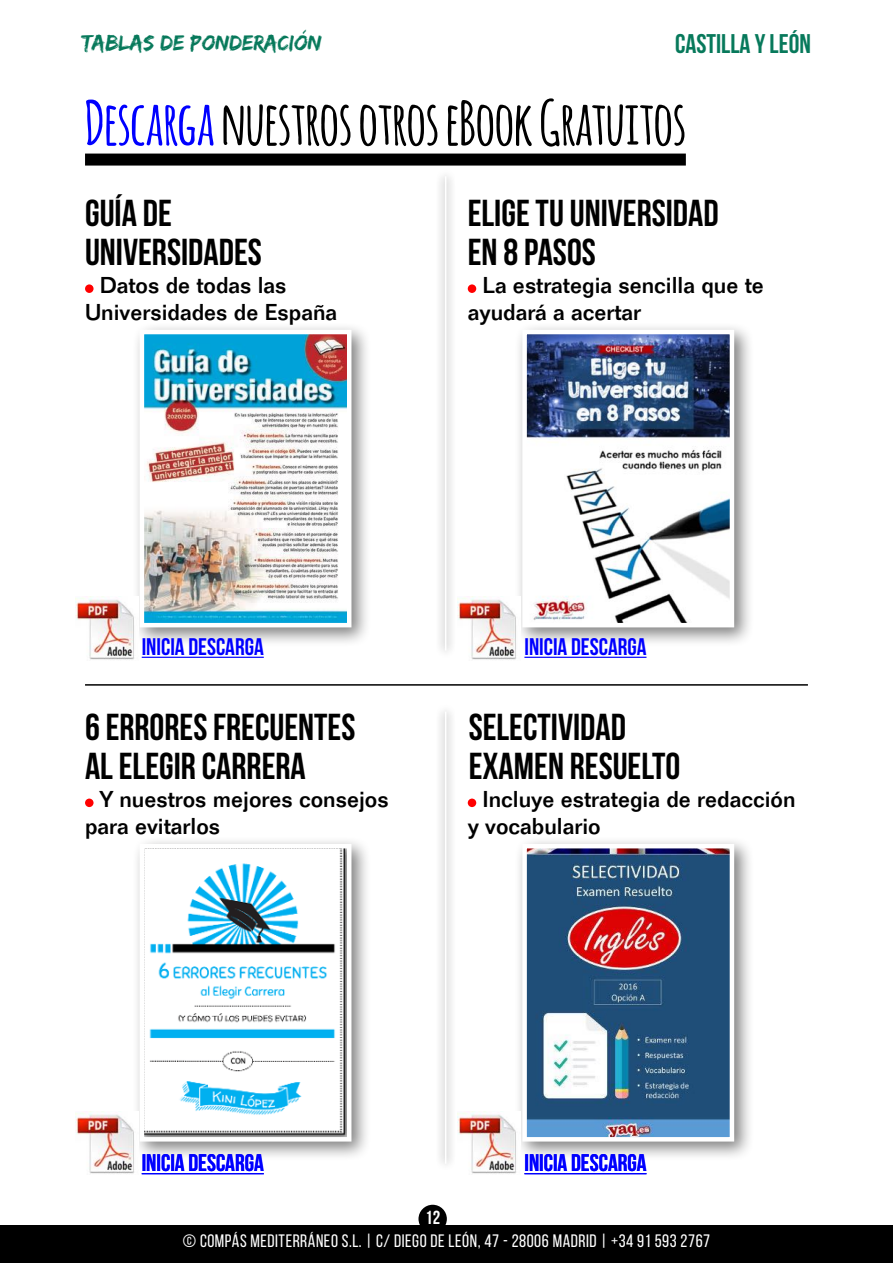
<style>
.page{position:relative;width:893px;height:1263px;background:#fff}
.page>*{position:absolute;margin:0;border:0;box-sizing:border-box;transform-origin:0 0}
.t1{font:700 60px "Amatic";color:#000}
.t2{font:700 37.5px/39px "Bebas Neue";color:#000}
.t3{font:700 27px "Bebas Neue";color:#07795b}
.t4{font:700 24px "Bebas Neue";color:#00f}
.t5{font:500 22.5px/27px "Folio LT";color:#000}
.t6{font:22.5px "Edo SZ";color:#07795b}
.t7{font:700 18.9px "Bebas Neue";color:#fff}
.t8{font:18px "Bebas Neue";letter-spacing:.03em;color:#fff}
.s1{color:#00f}
</style>
<div class="page">
<div style="left:418px;top:1205px;width:29px;height:28px;background:#000;border-radius:50%"></div>
<div style="left:85px;top:154px;width:601px;height:12px;background:#000"></div>
<div style="left:0;top:1226px;width:893px;height:37px;background:#000"></div>
<div style="left:85px;top:284px;width:9px;height:9px;background:#f00;border-radius:50%"></div>
<div style="left:468px;top:284px;width:8px;height:9px;background:#f00;border-radius:50%"></div>
<hr style="left:85px;top:684px;width:723px;height:2px;background:#000">
<div style="left:436px;top:168px;width:19px;height:491px;background:#f1f1f1"></div>
<hr style="left:445px;top:176px;width:1px;height:475px;background:#fff">
<div style="left:436px;top:703px;width:19px;height:469px;background:#f1f1f1"></div>
<hr style="left:445px;top:712px;width:1px;height:452px;background:#fff">
<div style="left:131px;top:321px;width:241px;height:327px;background:#000;opacity:.5"></div>
<img style="left:145px;top:335px;width:201px;height:287px">
<div style="left:140px;top:330px;width:211px;height:297px;border:4px solid #fff"></div>
<img style="left:75px;top:597px;width:63px;height:63px">
<hr style="left:142px;top:657px;width:122px;height:1px;background:#00f">
<div style="left:131px;top:836px;width:241px;height:326px;background:#000;opacity:.5"></div>
<img style="left:145px;top:849px;width:201px;height:287px">
<div style="left:140px;top:844px;width:211px;height:297px;border:4px solid #fff"></div>
<img style="left:75px;top:1111px;width:63px;height:63px">
<hr style="left:142px;top:1173px;width:122px;height:1px;background:#00f">
<div style="left:514px;top:321px;width:240px;height:327px;background:#000;opacity:.5"></div>
<img style="left:527px;top:335px;width:202px;height:287px">
<img style="left:458px;top:597px;width:63px;height:63px">
<hr style="left:524px;top:657px;width:122px;height:1px;background:#00f">
<div style="left:514px;top:836px;width:240px;height:326px;background:#000;opacity:.5"></div>
<img style="left:527px;top:849px;width:202px;height:287px">
<div style="left:522px;top:844px;width:212px;height:297px;border:4px solid #fff"></div>
<img style="left:458px;top:1111px;width:63px;height:63px">
<hr style="left:524px;top:1173px;width:122px;height:1px;background:#00f">
<div style="left:85px;top:798px;width:9px;height:9px;background:#f00;border-radius:50%"></div>
<div style="left:468px;top:798px;width:8px;height:9px;background:#f00;border-radius:50%"></div>
<p class="t6" style="left:82px;top:30px;width:241px">Tablas de ponderación</p>
<p class="t3" style="left:675px;top:28px;width:137px">CASTILLA Y LEÓN</p>
<h1 class="t1" style="left:85px;top:89px;width:602px"><span class="s1">Descarga</span> nuestros otros eBook Gratuitos</h1>
<h2 class="t2" style="left:85px;top:193px;width:178px">GUÍA DE<br>UNIVERSIDADES</h2>
<h2 class="t2" style="left:468px;top:193px;width:252px">ELIGE TU UNIVERSIDAD<br>EN 8 PASOS</h2>
<p class="t5" style="left:85px;top:271px;width:254px;text-indent:15px">Datos de todas las<br>Universidades de España</p>
<p class="t5" style="left:468px;top:271px;width:298px;text-indent:15px">La estrategia sencilla que te ayudará a acertar</p>
<p class="t4" style="left:142px;top:633px;width:124px">INICIA DESCARGA</p>
<h2 class="t2" style="left:85px;top:707px;width:272px">6 ERRORES FRECUENTES<br>AL ELEGIR CARRERA</h2>
<p class="t5" style="left:85px;top:786px;width:305px;text-indent:15px">Y nuestros mejores consejos para evitarlos</p>
<p class="t4" style="left:524px;top:633px;width:124px">INICIA DESCARGA</p>
<h2 class="t2" style="left:469px;top:707px;width:213px">SELECTIVIDAD<br>EXAMEN RESUELTO</h2>
<p class="t5" style="left:468px;top:786px;width:329px;text-indent:15px">Incluye estrategia de redacción y vocabulario</p>
<p class="t4" style="left:142px;top:1149px;width:124px">INICIA DESCARGA</p>
<p class="t7" style="left:425px;top:1207px;width:16px">12</p>
<p class="t4" style="left:524px;top:1149px;width:124px">INICIA DESCARGA</p>
<p class="t8" style="left:183px;top:1231px;width:529px">© COMPÁS MEDITERRÁNEO S.L. | C/ DIEGO DE LEÓN, 47 - 28006 MADRID | +34 91 593 2767</p>
</div>
